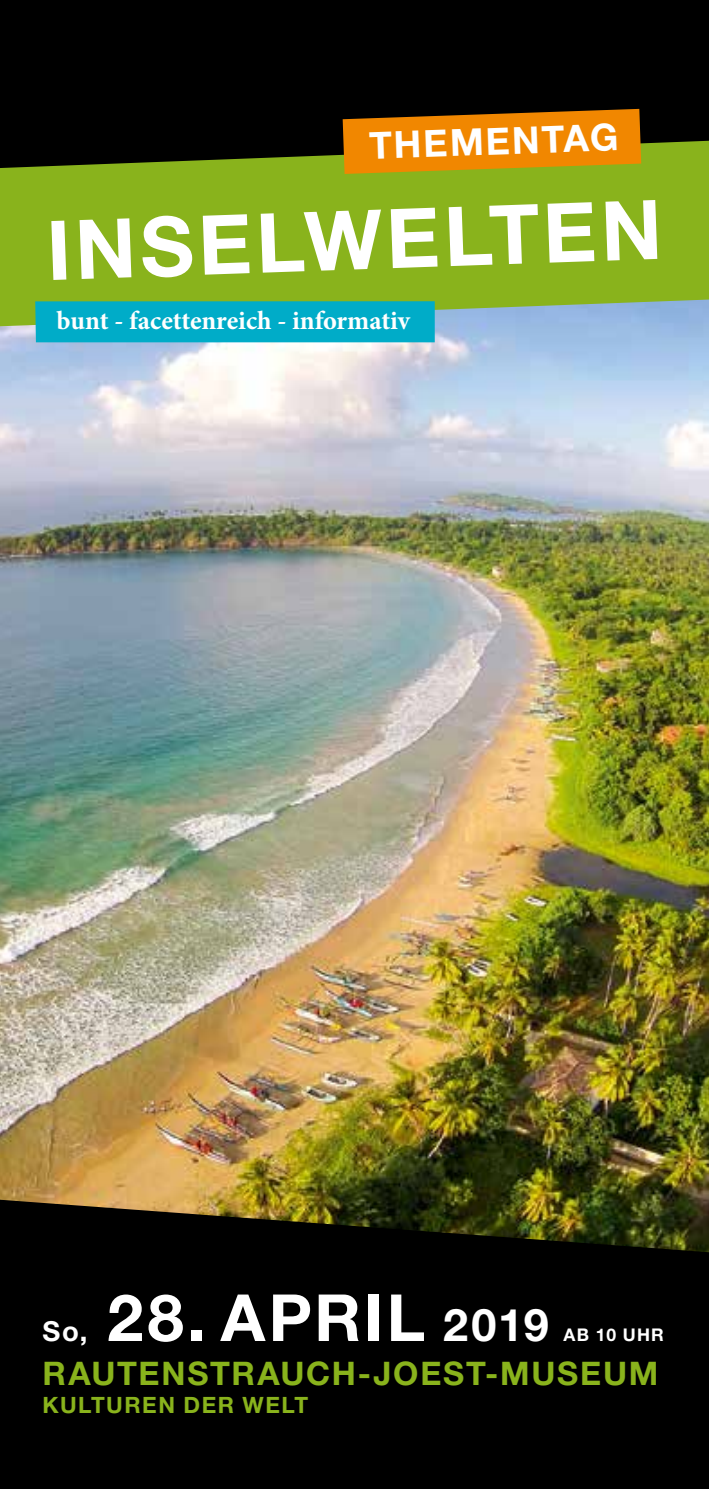
<style>
.page{position:relative;width:709px;height:1489px;background:#fff}
.page>*{position:absolute;margin:0;border:0;box-sizing:border-box;transform-origin:0 0}
.t1{font:700 82.5px "Helvetica Neue LT Std";color:#fff}
.t2{font:700 65px "Helvetica Neue LT Std";letter-spacing:.05em;color:#fff}
.t3{font:700 37.25px "Helvetica Neue LT Std";color:#fff}
.t4{font:700 32.5px "Helvetica Neue LT Std";letter-spacing:.055em;color:#89b31c}
.t5{font:700 27.5px "Helvetica Neue LT Std";color:#fff}
.t6{font:700 26.25px "Minion Pro";color:#fff}
.t7{font:700 22.5px "Helvetica Neue LT Std";letter-spacing:.065em;color:#89b31c}
.t8{font:700 17.5px "Helvetica Neue LT Std";letter-spacing:.075em;color:#fff}
.s1{font-size:45px}
</style>
<div class="page">
<img style="left:0;top:326px;width:709px;height:873px">
<div style="left:0;top:0;width:709px;height:141px;background:#000"></div>
<svg style="left:0;top:141px;width:709px;height:185px;background:#80a724"></svg>
<svg style="left:0;top:1199px;width:709px;height:289px;background:#070702"></svg>
<svg style="left:343px;top:109px;width:298px;height:65px;background:#d57f02"></svg>
<div style="left:35px;top:301px;width:400px;height:41px;background:#00acc8"></div>
<h3 class="t3" style="left:368px;top:123px;width:251px;rotate:-2deg">THEMENTAG</h3>
<h1 class="t1" style="left:45px;top:200px;width:617px;rotate:-2deg">INSELWELTEN</h1>
<p class="t6" style="left:57px;top:302px;width:355px">bunt - facettenreich - informativ</p>
<h2 class="t2" style="left:107px;top:1277px;width:443px">28. APRIL <span class="s1">2019</span></h2>
<p class="t5" style="left:43px;top:1313px;width:47px">So,</p>
<p class="t8" style="left:563px;top:1323px;width:102px">AB 10 UHR</p>
<p class="t4" style="left:43px;top:1353px;width:617px">RAUTENSTRAUCH-JOEST-MUSEUM</p>
<p class="t7" style="left:43px;top:1390px;width:267px">KULTUREN DER WELT</p>
</div>
